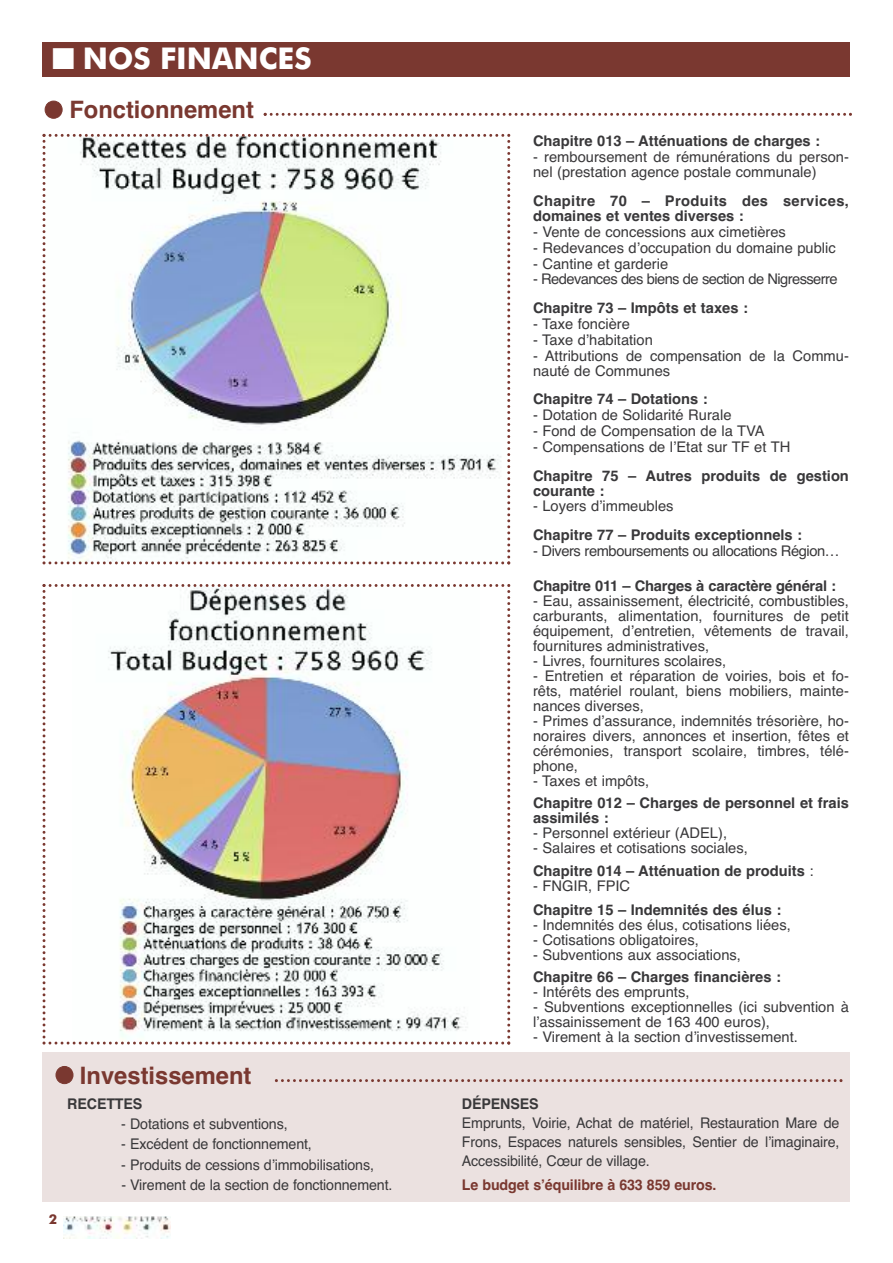
<style>
.page{position:relative;width:893px;height:1263px;background:#fff}
.page>*{position:absolute;margin:0;border:0;box-sizing:border-box;transform-origin:0 0}
.t1{font:700 30px "Futura BT";color:#fff}
.t2{font:700 24px "Helvetica";color:#7a3830}
.t3{font:14.7px/15px "Helvetica";color:#39383a;text-align:justify}
.t4{font:700 14.7px/15px "Helvetica";color:#39383a}
.t5{font:700 14.7px/15px "Helvetica";letter-spacing:.025em;color:#39383a}
.t6{font:14.7px "Helvetica";letter-spacing:-.04em;color:#39383a}
.t7{font:14.7px "Helvetica";letter-spacing:-.03em;color:#39383a}
.t8{font:700 14.7px "Helvetica";letter-spacing:-.01em;color:#7a3830}
.t9{font:700 13.5px "Futura BT";color:#7a3830}
.s1{font-weight:400}
</style>
<div class="page">
<svg style="left:43px;top:134px;width:467px;height:430px"></svg>
<svg style="left:43px;top:584px;width:467px;height:460px"></svg>
<div style="left:43px;top:1052px;width:807px;height:150px;background:#ebe1e0"></div>
<img style="left:64px;top:1216px;width:106px;height:22px">
<div style="left:43px;top:43px;width:807px;height:34px;background:#7a3830"></div>
<svg style="left:264px;top:113px;width:588px;height:3px"></svg>
<svg style="left:275px;top:1079px;width:567px;height:3px"></svg>
<h1 class="t1" style="left:52px;top:46px;width:261px">■ NOS FINANCES</h1>
<h2 class="t2" style="left:44px;top:96px;width:211px">● Fonctionnement</h2>
<h2 class="t2" style="left:55px;top:1061px;width:198px">● Investissement</h2>
<p class="t4" style="left:67px;top:1096px;width:77px">ReCeTTes</p>
<p class="t3" style="left:121px;top:1117px;width:168px">- Dotations et subventions,</p>
<p class="t3" style="left:121px;top:1137px;width:192px">- Excédent de fonctionnement,</p>
<p class="t3" style="left:121px;top:1157px;width:254px">- Produits de cessions d’immobilisations,</p>
<p class="t3" style="left:121px;top:1177px;width:273px">- Virement de la section de fonctionnement.</p>
<p class="t9" style="left:49px;top:1213px;width:10px">2</p>
<p class="t4" style="left:533px;top:134px;width:289px">Chapitre 013 – Atténuations de charges :</p>
<p class="t3" style="left:533px;top:150px;width:317px">- remboursement de rémunérations du person&shy;nel (prestation agence postale communale)</p>
<p class="t5" style="left:533px;top:193px;width:317px">Chapitre 70 – produits des services, domaines et ventes diverses :</p>
<p class="t3" style="left:533px;top:224px;width:254px">- Vente de concessions aux cimetières</p>
<p class="t3" style="left:533px;top:240px;width:304px">- Redevances d’occupation du domaine public</p>
<p class="t3" style="left:533px;top:256px;width:137px">- Cantine et garderie</p>
<p class="t6" style="left:533px;top:271px;width:306px">- Redevances des biens de section de Nigresserre</p>
<p class="t4" style="left:533px;top:300px;width:216px">Chapitre 73 – Impôts et taxes :</p>
<p class="t3" style="left:533px;top:316px;width:98px">- Taxe foncière</p>
<p class="t3" style="left:533px;top:332px;width:121px">- Taxe d’habitation</p>
<p class="t3" style="left:533px;top:348px;width:317px">- Attributions de compensation de la Commu&shy;nauté de Communes</p>
<p class="t4" style="left:533px;top:392px;width:176px">Chapitre 74 – Dotations :</p>
<p class="t3" style="left:533px;top:408px;width:200px">- Dotation de Solidarité Rurale</p>
<p class="t3" style="left:533px;top:423px;width:233px">- Fond de Compensation de la TVA</p>
<p class="t3" style="left:533px;top:439px;width:259px">- Compensations de l’Etat sur TF et TH</p>
<p class="t4" style="left:533px;top:468px;width:317px">Chapitre 75 – Autres produits de gestion courante :</p>
<p class="t3" style="left:533px;top:499px;width:142px">- Loyers d’immeubles</p>
<p class="t4" style="left:533px;top:528px;width:271px">Chapitre 77 – produits exceptionnels :</p>
<p class="t7" style="left:533px;top:542px;width:308px">- Divers remboursements ou allocations Région…</p>
<p class="t4" style="left:533px;top:578px;width:305px">Chapitre 011 – Charges à caractère général :</p>
<p class="t3" style="left:533px;top:593px;width:317px">- Eau, assainissement, électricité, combustibles, carburants, alimentation, fournitures de petit équipement, d’entretien, vêtements de travail, fournitures administratives,</p>
<p class="t3" style="left:533px;top:653px;width:195px">- Livres, fournitures scolaires,</p>
<p class="t3" style="left:533px;top:668px;width:317px">- Entretien et réparation de voiries, bois et fo&shy;rêts, matériel roulant, biens mobiliers, mainte&shy;nances diverses,</p>
<p class="t3" style="left:533px;top:713px;width:317px">- Primes d’assurance, indemnités trésorière, ho&shy;noraires divers, annonces et insertion, fêtes et cérémonies, transport scolaire, timbres, télé&shy;phone,</p>
<p class="t3" style="left:533px;top:773px;width:118px">- Taxes et impôts,</p>
<p class="t4" style="left:533px;top:795px;width:317px">Chapitre 012 – Charges de personnel et frais assimilés :</p>
<p class="t3" style="left:533px;top:825px;width:196px">- Personnel extérieur (ADEL),</p>
<p class="t4" style="left:533px;top:837px;width:282px;line-height:22.5px"><span class="s1">- Salaires et cotisations sociales,<br></span>Chapitre 014 – Atténuation de produits <span class="s1">:</span></p>
<p class="t3" style="left:533px;top:878px;width:99px">- FNGIR, FPIC</p>
<p class="t4" style="left:533px;top:902px;width:250px">Chapitre 15 – Indemnités des élus :</p>
<p class="t3" style="left:533px;top:917px;width:259px">- Indemnités des élus, cotisations liées,</p>
<p class="t3" style="left:533px;top:932px;width:167px">- Cotisations obligatoires,</p>
<p class="t3" style="left:533px;top:947px;width:209px">- Subventions aux associations,</p>
<p class="t4" style="left:533px;top:969px;width:249px">Chapitre 66 – Charges financières :</p>
<p class="t3" style="left:533px;top:984px;width:158px">- Intérêts des emprunts,</p>
<p class="t3" style="left:533px;top:999px;width:317px">- Subventions exceptionnelles (ici subvention à l’assainissement de 163 400 euros),</p>
<p class="t3" style="left:533px;top:1029px;width:266px">- Virement à la section d’investissement.</p>
<p class="t4" style="left:462px;top:1096px;width:78px">Dépenses</p>
<p class="t3" style="left:462px;top:1113px;width:379px;line-height:19px">Emprunts, Voirie, Achat de matériel, Restauration Mare de Frons, Espaces naturels sensibles, Sentier de l’imaginaire, Accessibilité, Cœur de village.</p>
<p class="t8" style="left:462px;top:1176px;width:256px">Le budget s’équilibre à 633 859 euros.</p>
</div>
